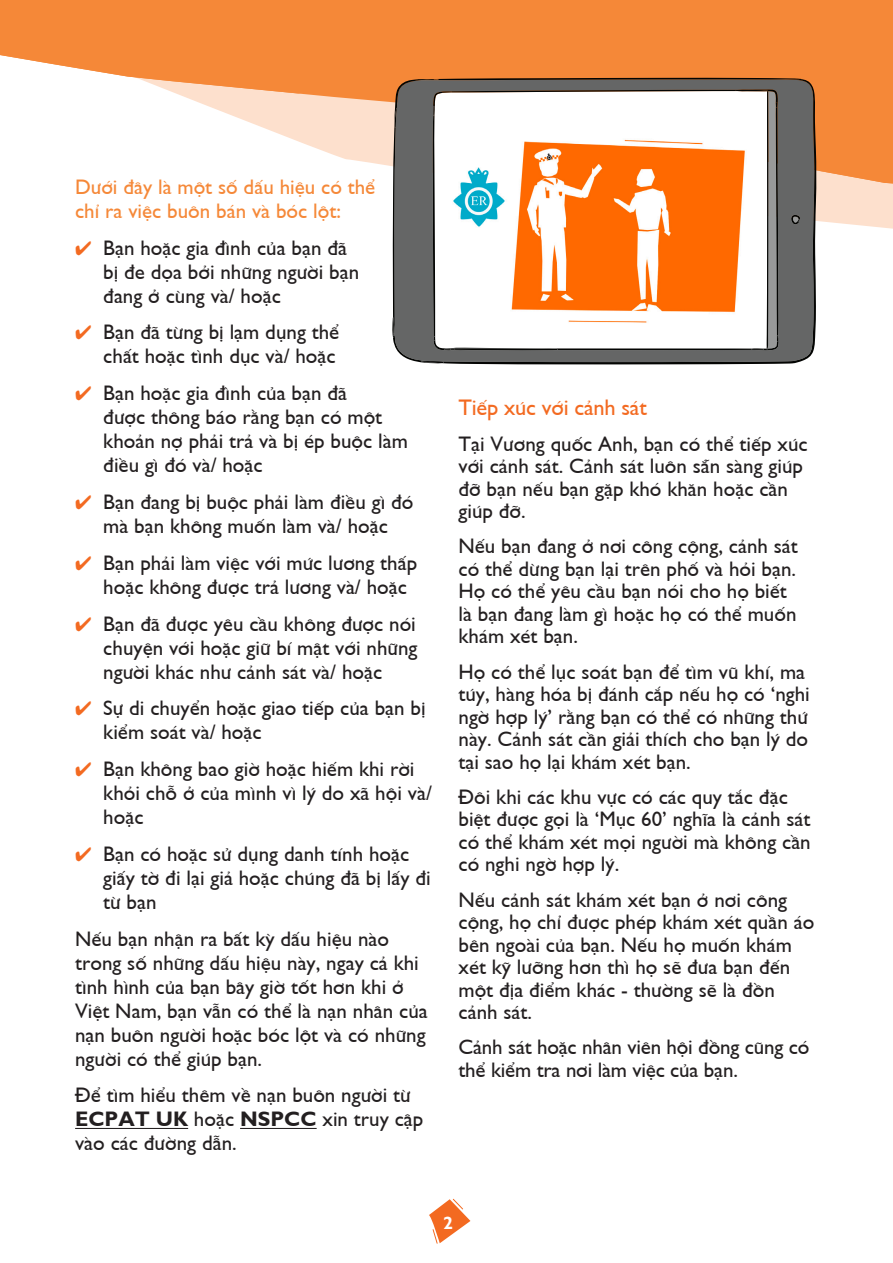
<style>
.page{position:relative;width:893px;height:1263px;background:#fff}
.page>*{position:absolute;margin:0;border:0;box-sizing:border-box;transform-origin:0 0}
.t1{font:22.5px "SFU Gill Sans";letter-spacing:-.01em;color:#f36a21}
.t2{font:21px/24px "SFU Gill Sans";color:#231f20}
.t3{font:21px/24px "SFU Gill Sans";color:#f58838}
.t4{font:700 18px "SFU Gill Sans";color:#fff}
.s1{color:#f36a21}
.s2{font-weight:700}
</style>
<div class="page">
<svg style="left:816px;top:187px;width:77px;height:42px;background:#fde2d1"></svg>
<svg style="left:429px;top:1198px;width:41px;height:46px"></svg>
<hr style="left:75px;top:1128px;width:113px;height:1px;background:#231f20">
<hr style="left:240px;top:1128px;width:77px;height:1px;background:#231f20">
<svg style="left:0;top:0;width:893px;height:187px;fill:#f58838"></svg>
<svg style="left:441px;top:79px;width:375px;height:285px;background:#5d5b58"></svg>
<svg style="left:392px;top:78px;width:409px;height:285px"></svg>
<p class="t3" style="left:75px;top:173px;width:302px">Dưới đây là một số dấu hiệu có thể chỉ ra việc buôn bán và bóc lột:</p>
<p class="t2" style="left:103px;top:233px;width:257px;text-indent:-28px"><span class="s1">✔</span> Bạn hoặc gia đình của bạn đã bị đe dọa bởi những người bạn đang ở cùng và/ hoặc</p>
<p class="t2" style="left:75px;top:318px;width:266px;text-align:right"><span class="s1">✔</span> Bạn đã từng bị lạm dụng thể chất hoặc tình dục và/ hoặc</p>
<p class="t2" style="left:103px;top:379px;width:306px;text-indent:-28px"><span class="s1">✔</span> Bạn hoặc gia đình của bạn đã<br>được thông báo rằng bạn có một khoản nợ phải trả và bị ép buộc làm điều gì đó và/ hoặc</p>
<p class="t2" style="left:75px;top:488px;width:340px;text-align:center"><span class="s1">✔</span> Bạn đang bị buộc phải làm điều gì đó mà bạn không muốn làm và/ hoặc</p>
<p class="t2" style="left:103px;top:548px;width:315px;text-indent:-28px"><span class="s1">✔</span> Bạn phải làm việc với mức lương thấp hoặc không được trả lương và/ hoặc</p>
<p class="t2" style="left:103px;top:609px;width:316px;text-align:justify;text-indent:-28px"><span class="s1">✔</span> Bạn đã được yêu cầu không được nói chuyện với hoặc giữ bí mật với những người khác như cảnh sát và/ hoặc</p>
<p class="t2" style="left:103px;top:694px;width:324px;text-indent:-28px"><span class="s1">✔</span> Sự di chuyển hoặc giao tiếp của bạn bị kiểm soát và/ hoặc</p>
<p class="t2" style="left:103px;top:755px;width:330px;text-indent:-28px"><span class="s1">✔</span> Bạn không bao giờ hoặc hiếm khi rời khỏi chỗ ở của mình vì lý do xã hội và/ hoặc</p>
<p class="t2" style="left:103px;top:839px;width:329px;text-indent:-28px"><span class="s1">✔</span> Bạn có hoặc sử dụng danh tính hoặc giấy tờ đi lại giả hoặc chúng đã bị lấy đi từ bạn</p>
<p class="t2" style="left:75px;top:924px;width:354px">Nếu bạn nhận ra bất kỳ dấu hiệu nào trong số những dấu hiệu này, ngay cả khi tình hình của bạn bây giờ tốt hơn khi ở Việt Nam, bạn vẫn có thể là nạn nhân của nạn buôn người hoặc bóc lột và có những người có thể giúp bạn.</p>
<p class="t2" style="left:75px;top:1081px;width:350px">Để tìm hiểu thêm về nạn buôn người từ<br><span class="s2">ECPAT UK</span> hoặc <span class="s2">NSPCC</span> xin truy cập vào các đường dẫn.</p>
<p class="t1" style="left:458px;top:390px;width:190px">Tiếp xúc với cảnh sát</p>
<p class="t2" style="left:458px;top:430px;width:351px;line-height:22.5px">Tại Vương quốc Anh, bạn có thể tiếp xúc với cảnh sát. Cảnh sát luôn sẵn sàng giúp đỡ bạn nếu bạn gặp khó khăn hoặc cần giúp đỡ.</p>
<p class="t2" style="left:458px;top:533px;width:341px;line-height:22.5px">Nếu bạn đang ở nơi công cộng, cảnh sát có thể dừng bạn lại trên phố và hỏi bạn.<br>Họ có thể yêu cầu bạn nói cho họ biết là bạn đang làm gì hoặc họ có thể muốn khám xét bạn.</p>
<p class="t2" style="left:458px;top:658px;width:353px;line-height:22.5px">Họ có thể lục soát bạn để tìm vũ khí, ma túy, hàng hóa bị đánh cắp nếu họ có ‘nghi ngờ hợp lý’ rằng bạn có thể có những thứ này. Cảnh sát cần giải thích cho bạn lý do tại sao họ lại khám xét bạn.</p>
<p class="t2" style="left:458px;top:783px;width:354px;line-height:22.5px">Đôi khi các khu vực có các quy tắc đặc biệt được gọi là ‘Mục 60’ nghĩa là cảnh sát có thể khám xét mọi người mà không cần có nghi ngờ hợp lý.</p>
<p class="t2" style="left:458px;top:886px;width:357px;line-height:22.5px">Nếu cảnh sát khám xét bạn ở nơi công cộng, họ chỉ được phép khám xét quần áo bên ngoài của bạn. Nếu họ muốn khám xét kỹ lưỡng hơn thì họ sẽ đưa bạn đến một địa điểm khác - thường sẽ là đồn cảnh sát.</p>
<p class="t2" style="left:458px;top:1034px;width:352px;line-height:22.5px">Cảnh sát hoặc nhân viên hội đồng cũng có thể kiểm tra nơi làm việc của bạn.</p>
<p class="t4" style="left:443px;top:1209px;width:11px">2</p>
</div>
